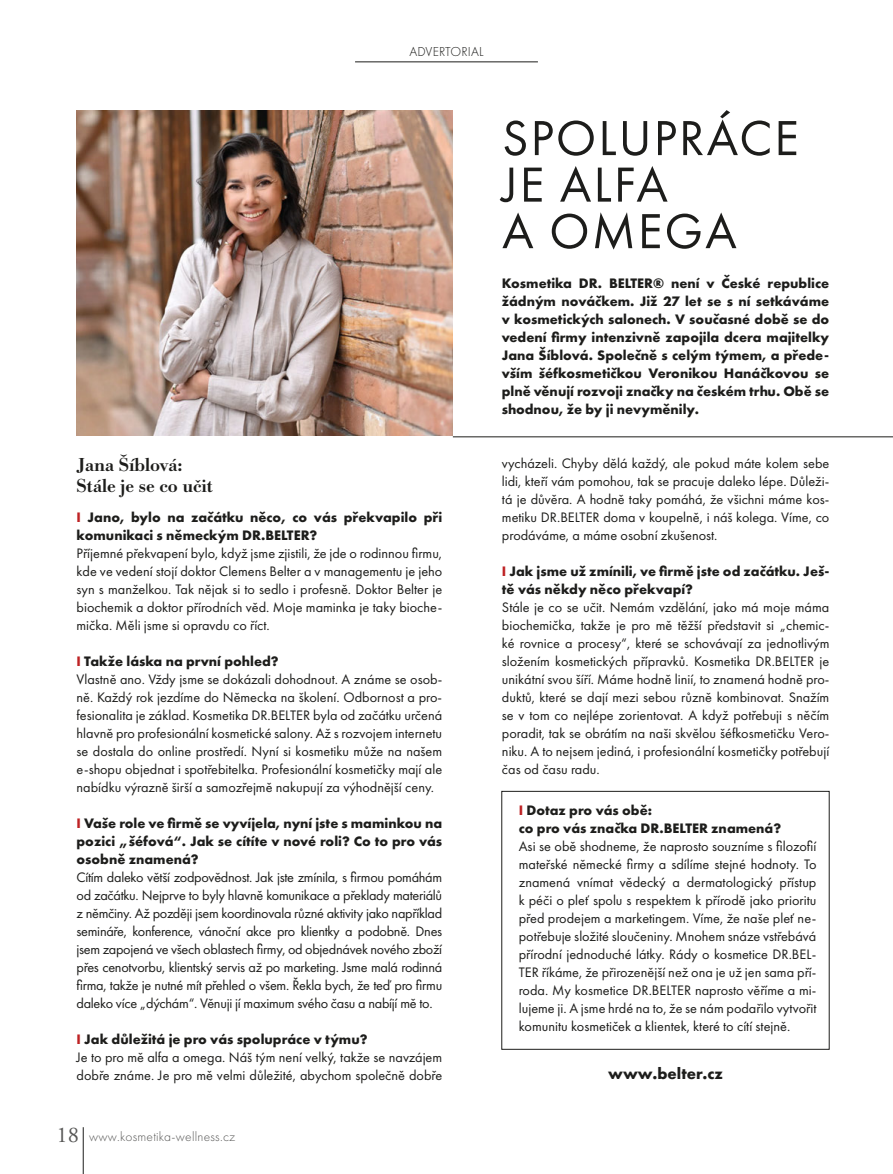
<style>
.page{position:relative;width:893px;height:1174px;background:#fff}
.page>*{position:absolute;margin:0;border:0;box-sizing:border-box;transform-origin:0 0}
.t1{font:51px/46.5px "Futura PT";letter-spacing:.04em;color:#1d1d1b}
.t2{font:500 19.5px/21px "Bodoni URW";color:#1d1d1b}
.t3{font:700 16.5px "Futura PT";color:#1d1d1b}
.t4{font:14.25px/18px "Futura PT";color:#1d1d1b;text-align:justify}
.t5{font:700 14.25px/18px "Futura PT";color:#1d1d1b}
.t6{font:300 13.5px "Futura PT";letter-spacing:.02em;color:#575756}
.t7{font:300 13.5px "Futura PT";letter-spacing:.01em;color:#1d1d1b}
.s1{color:#be2224}
.s2{font-weight:700;color:#be2224}
.s3{font-weight:700}
.s4{font-family:"Adobe Garamond Pro";font-weight:400;font-size:22.5px}
</style>
<div class="page">
<img style="left:77px;top:111px;width:376px;height:325px">
<hr style="left:83px;top:1127px;width:1px;height:47px;background:#1d1d1b">
<hr style="left:355px;top:61px;width:183px;height:1px;background:#1d1d1b">
<hr style="left:453px;top:436px;width:440px;height:1px;background:#1d1d1b">
<p class="t7" style="left:409px;top:44px;width:76px">ADVERTORIAL</p>
<h2 class="t2" style="left:77px;top:455px;width:138px">Jana Šíblová:<br>Stále je se co učit</h2>
<p class="t5" style="left:77px;top:508px;width:367px"><span class="s1">І</span> Jano, bylo na začátku něco, co vás překvapilo při komunikaci s německým DR.BELTER?</p>
<p class="t4" style="left:77px;top:544px;width:367px">Příjemné překvapení bylo, když jsme zjistili, že jde o rodinnou firmu, kde ve vedení stojí doktor Clemens Belter a v managementu je jeho syn s manželkou. Tak nějak si to sedlo i profesně. Doktor Belter je biochemik a doktor přírodních věd. Moje maminka je taky bioche&shy;mička. Měli jsme si opravdu co říct.</p>
<p class="t4" style="left:77px;top:652px;width:367px;text-align:left"><span class="s2">І</span> <span class="s3">Takže láska na první pohled?<br></span>Vlastně ano. Vždy jsme se dokázali dohodnout. A známe se osob&shy;ně. Každý rok jezdíme do Německa na školení. Odbornost a pro&shy;fesionalita je základ. Kosmetika DR.BELTER byla od začátku určená hlavně pro profesionální kosmetické salony. Až s rozvojem internetu se dostala do online prostředí. Nyní si kosmetiku může na našem e-shopu objednat i spotřebitelka. Profesionální kosmetičky mají ale nabídku výrazně širší a samozřejmě nakupují za výhodnější ceny.</p>
<p class="t5" style="left:77px;top:814px;width:367px;text-align:justify"><span class="s1">І</span> Vaše role ve firmě se vyvíjela, nyní jste s maminkou na pozici „šéfová“. Jak se cítíte v nové roli? Co to pro vás osobně znamená?</p>
<p class="t4" style="left:77px;top:868px;width:367px">Cítím daleko větší zodpovědnost. Jak jste zmínila, s firmou pomáhám od začátku. Nejprve to byly hlavně komunikace a překlady materiálů z němčiny. Až později jsem koordinovala různé aktivity jako například semináře, konference, vánoční akce pro klientky a podobně. Dnes jsem zapojená ve všech oblastech firmy, od objednávek nového zboží přes cenotvorbu, klientský servis až po marketing. Jsme malá rodinná firma, takže je nutné mít přehled o všem. Řekla bych, že teď pro firmu daleko více „dýchám“. Věnuji jí maximum svého času a nabíjí mě to.</p>
<p class="t4" style="left:77px;top:1030px;width:367px;text-align:left"><span class="s2">І</span> <span class="s3">Jak důležitá je pro vás spolupráce v týmu?<br></span>Je to pro mě alfa a omega. Náš tým není velký, takže se navzájem dobře známe. Je pro mě velmi důležité, abychom společně dobře</p>
<p class="t6" style="left:57px;top:1129px;width:180px"><span class="s4">18</span> www.kosmetika-wellness.cz</p>
<h1 class="t1" style="left:502px;top:115px;width:298px">SPOLUPRÁCE<br>JE ALFA<br>A OMEGA</h1>
<p class="t5" style="left:502px;top:274px;width:329px;text-align:justify">Kosmetika DR. BELTER® není v České republice žádným nováčkem. Již 27 let se s ní setkáváme v kosmetických salonech. V současné době se do vedení firmy intenzivně zapojila dcera majitelky Jana Šíblová. Společně s celým týmem, a přede&shy;vším šéfkosmetičkou Veronikou Hanáčkovou se plně věnují rozvoji značky na českém trhu. Obě se shodnou, že by ji nevyměnily.</p>
<p class="t4" style="left:502px;top:454px;width:329px">vycházeli. Chyby dělá každý, ale pokud máte kolem sebe lidi, kteří vám pomohou, tak se pracuje daleko lépe. Důleži&shy;tá je důvěra. A hodně taky pomáhá, že všichni máme kos&shy;metiku DR.BELTER doma v koupelně, i náš kolega. Víme, co prodáváme, a máme osobní zkušenost.</p>
<p class="t5" style="left:502px;top:562px;width:329px"><span class="s1">І</span> Jak jsme už zmínili, ve firmě jste od začátku. Ješ&shy;tě vás někdy něco překvapí?</p>
<p class="t4" style="left:502px;top:598px;width:329px">Stále je co se učit. Nemám vzdělání, jako má moje máma biochemička, takže je pro mě těžší představit si „chemic&shy;ké rovnice a procesy“, které se schovávají za jednotlivým složením kosmetických přípravků. Kosmetika DR.BELTER je unikátní svou šíří. Máme hodně linií, to znamená hodně pro&shy;duktů, které se dají mezi sebou různě kombinovat. Snažím se v tom co nejlépe zorientovat. A když potřebuji s něčím poradit, tak se obrátím na naši skvělou šéfkosmetičku Vero&shy;niku. A to nejsem jediná, i profesionální kosmetičky potřebují čas od času radu.</p>
<p class="t5" style="left:519px;top:801px;width:264px"><span class="s1">І</span> Dotaz pro vás obě:<br>co pro vás značka DR.BELTER znamená?</p>
<p class="t4" style="left:519px;top:837px;width:299px">Asi se obě shodneme, že naprosto souzníme s filozofií mateřské německé firmy a sdílíme stejné hodnoty. To znamená vnímat vědecký a dermatologický přístup k péči o pleť spolu s respektem k přírodě jako prioritu před prodejem a marketingem. Víme, že naše pleť ne&shy;potřebuje složité sloučeniny. Mnohem snáze vstřebává přírodní jednoduché látky. Rády o kosmetice DR.BEL-TER říkáme, že přirozenější než ona je už jen sama pří&shy;roda. My kosmetice DR.BELTER naprosto věříme a mi&shy;lujeme ji. A jsme hrdé na to, že se nám podařilo vytvořit komunitu kosmetiček a klientek, které to cítí stejně.</p>
<p class="t3" style="left:608px;top:1062px;width:116px">www.belter.cz</p>
</div>
